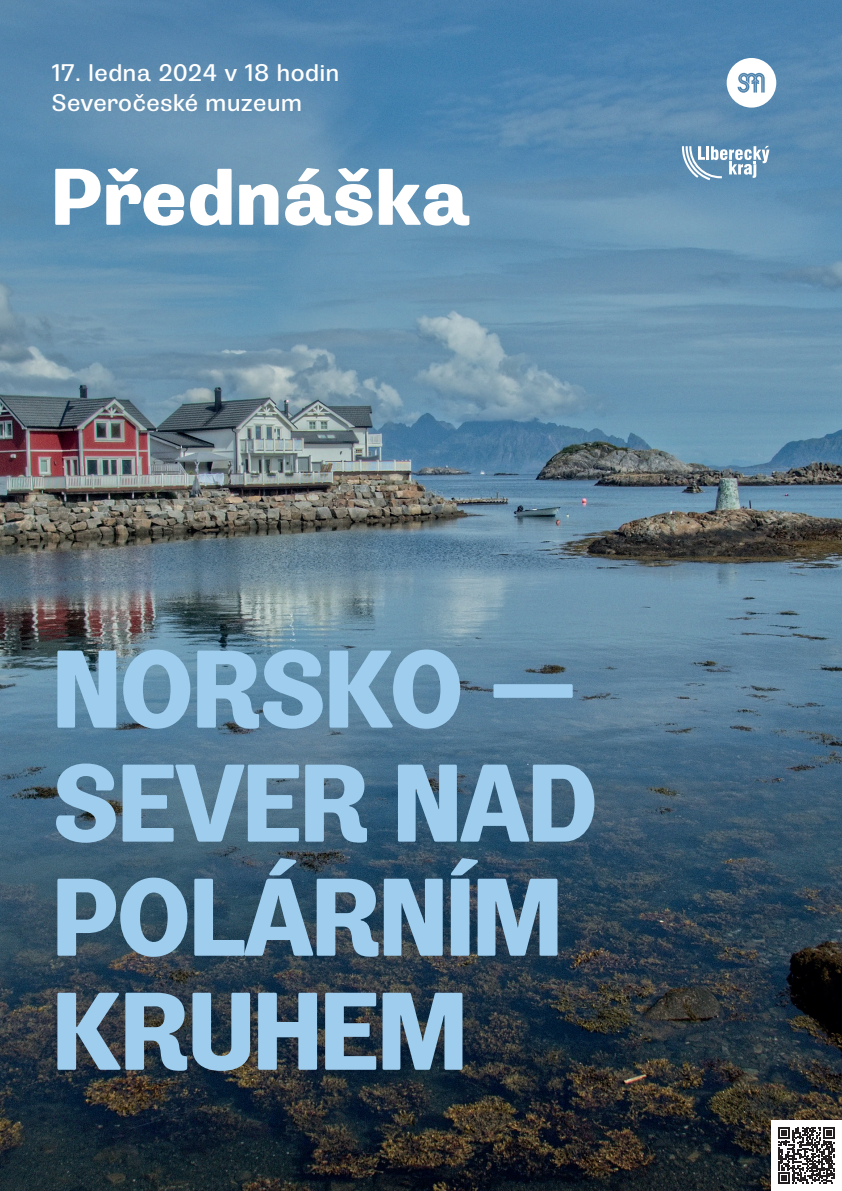
<style>
.page{position:relative;width:842px;height:1191px;background:#fff}
.page>*{position:absolute;margin:0;border:0;box-sizing:border-box;transform-origin:0 0}
.t1{font:700 110px/114px "Trivia Grotesk R3";letter-spacing:-.02em;color:#9fcdee;scale:.94 1}
.t2{font:700 80px "Trivia Grotesk R3";color:#fff}
.t3{font:24px/30px "Trivia Grotesk R3";color:#fff}
</style>
<div class="page">
<img style="left:0;top:0;width:842px;height:1191px">
<svg style="left:727px;top:58px;width:49px;height:50px"></svg>
<svg style="left:682px;top:146px;width:87px;height:34px"></svg>
<div style="left:771px;top:1120px;width:71px;height:71px;background:#fff"></div>
<svg style="left:778px;top:1127px;width:57px;height:57px"></svg>
<p class="t3" style="left:51px;top:58px;width:290px">17. ledna 2024 v 18 hodin<br>Severočeské muzeum</p>
<h2 class="t2" style="left:51px;top:151px;width:421px">Přednáška</h2>
<h1 class="t1" style="left:52px;top:633px;width:582px">NORSKO —<br>SEVER NAD<br>POLÁRNÍM<br>KRUHEM</h1>
</div>
